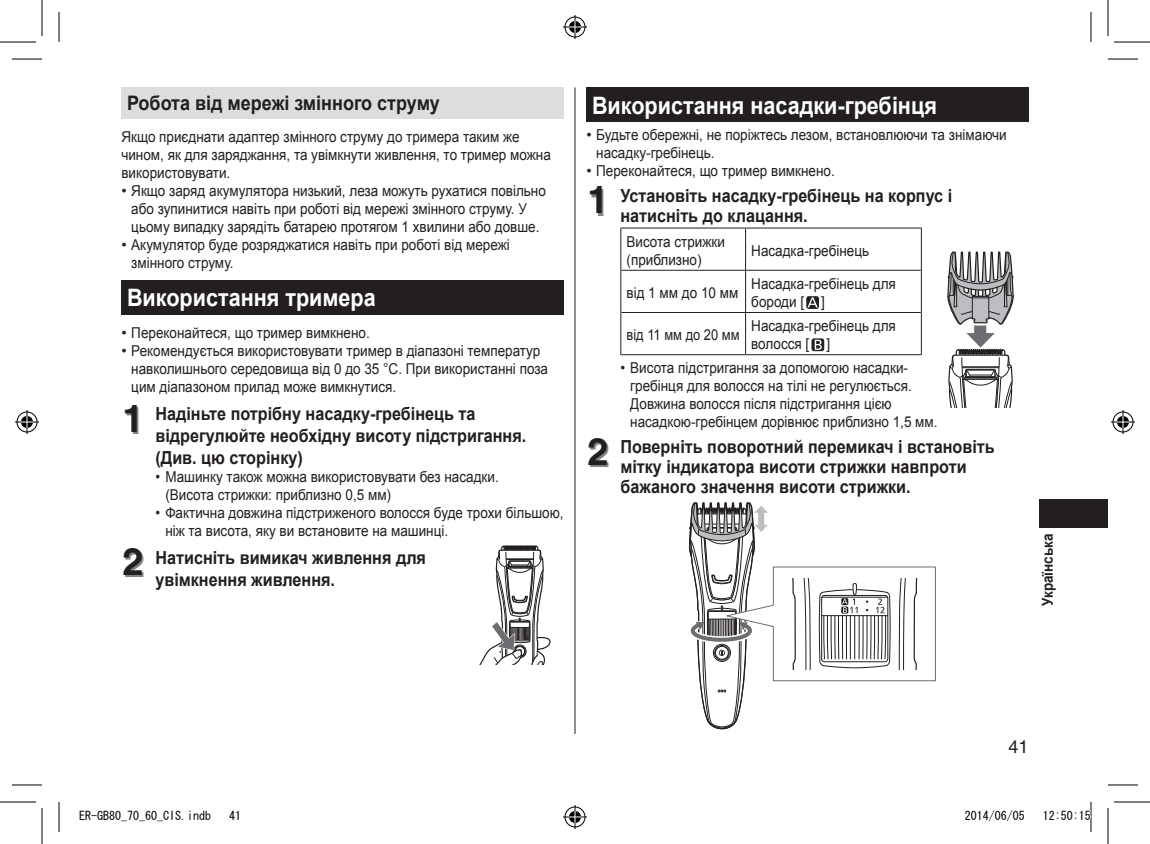
<style>
.page{position:relative;width:1150px;height:844px;background:#fff}
.page>*{position:absolute;margin:0;border:0;box-sizing:border-box;transform-origin:0 0}
.t1{font:700 24px "Arial";color:#fff;scale:.9 1}
.t2{font:700 20px "Arial";color:#231f20;scale:.9 1}
.t3{font:700 18px/22px "Arial";color:#231f20;scale:.9 1}
.t4{font:18px "Helvetica";color:#231f20}
.t5{font:15px/18px "Arial";color:#231f20;scale:.9 1}
.t6{font:15px/18px "Arial";color:#231f20}
.t7{font:15px "Arial";color:#231f20;scale:.86 1}
.t8{font:700 15px "Arial";color:#231f20;scale:.9 1}
.t9{font:12px "MS Gothic";color:#000}
.s1{font-family:"Helvetica";font-size:38px}
</style>
<div class="page">
<div style="left:1040px;top:499px;width:68px;height:29px;background:#231f20"></div>
<hr style="left:575px;top:87px;width:1px;height:647px;background:#231f20">
<div style="left:121px;top:87px;width:443px;height:32px;background:#dcdddf"></div>
<div style="left:121px;top:280px;width:443px;height:34px;background:#231f20"></div>
<svg style="left:480px;top:545px;width:70px;height:119px"></svg>
<div style="left:586px;top:87px;width:442px;height:35px;background:#231f20"></div>
<hr style="left:745px;top:228px;width:1px;height:42px;background:#231f20">
<hr style="left:621px;top:270px;width:124px;height:1px;background:#231f20">
<hr style="left:745px;top:270px;width:176px;height:1px;background:#231f20">
<hr style="left:745px;top:270px;width:1px;height:42px;background:#231f20">
<hr style="left:621px;top:312px;width:124px;height:1px;background:#231f20">
<hr style="left:745px;top:312px;width:176px;height:1px;background:#231f20">
<hr style="left:745px;top:313px;width:1px;height:41px;background:#231f20">
<hr style="left:620px;top:227px;width:125px;height:1px;background:#231f20">
<hr style="left:620px;top:228px;width:1px;height:42px;background:#231f20">
<hr style="left:745px;top:227px;width:177px;height:1px;background:#231f20">
<hr style="left:921px;top:228px;width:1px;height:42px;background:#231f20">
<hr style="left:620px;top:270px;width:1px;height:42px;background:#231f20">
<hr style="left:921px;top:270px;width:1px;height:42px;background:#231f20">
<hr style="left:620px;top:312px;width:1px;height:42px;background:#231f20">
<hr style="left:921px;top:312px;width:1px;height:42px;background:#231f20">
<hr style="left:620px;top:354px;width:125px;height:1px;background:#231f20">
<hr style="left:745px;top:354px;width:177px;height:1px;background:#231f20">
<svg style="left:806px;top:296px;width:13px;height:13px"></svg>
<svg style="left:807px;top:297px;width:11px;height:10px"></svg>
<svg style="left:811px;top:338px;width:13px;height:13px"></svg>
<svg style="left:815px;top:340px;width:7px;height:10px"></svg>
<svg style="left:947px;top:251px;width:67px;height:156px"></svg>
<svg style="left:688px;top:502px;width:248px;height:228px"></svg>
<hr style="left:12px;top:59px;width:30px;height:1px;background:#000">
<hr style="left:1108px;top:59px;width:30px;height:1px;background:#000">
<hr style="left:12px;top:784px;width:30px;height:1px;background:#000">
<hr style="left:1108px;top:784px;width:30px;height:1px;background:#000">
<hr style="left:59px;top:12px;width:1px;height:30px;background:#000">
<hr style="left:59px;top:802px;width:1px;height:30px;background:#000">
<hr style="left:1090px;top:12px;width:1px;height:30px;background:#000">
<hr style="left:1090px;top:802px;width:1px;height:30px;background:#000">
<hr style="left:0;top:42px;width:36px;height:1px;background:#000">
<hr style="left:1114px;top:42px;width:36px;height:1px;background:#000">
<hr style="left:0;top:801px;width:36px;height:1px;background:#000">
<hr style="left:1114px;top:801px;width:36px;height:1px;background:#000">
<hr style="left:42px;top:0;width:1px;height:36px;background:#000">
<hr style="left:42px;top:808px;width:1px;height:36px;background:#000">
<hr style="left:1107px;top:0;width:1px;height:36px;background:#000">
<hr style="left:1107px;top:808px;width:1px;height:36px;background:#000">
<svg style="left:563px;top:15px;width:24px;height:24px"></svg>
<svg style="left:563px;top:805px;width:24px;height:24px"></svg>
<svg style="left:15px;top:410px;width:24px;height:24px"></svg>
<svg style="left:1111px;top:410px;width:24px;height:24px"></svg>
<h2 class="t2" style="left:127px;top:90px;width:349px">Робота від мережі змінного струму</h2>
<p class="t5" style="left:121px;top:128px;width:479px">Якщо приєднати адаптер змінного струму до тримера таким же чином, як для заряджання, та увімкнути живлення, то тример можна використовувати.</p>
<p class="t6" style="left:131px;top:182px;width:416px;text-indent:-10px">• Якщо заряд акумулятора низький, леза можуть рухатися повільно або зупинитися навіть при роботі від мережі змінного струму. У цьому випадку зарядіть батарею протягом 1 хвилини або довше.</p>
<p class="t6" style="left:131px;top:236px;width:380px;text-indent:-10px">• Акумулятор буде розряджатися навіть при роботі від мережі змінного струму.</p>
<h1 class="t1" style="left:127px;top:282px;width:278px">Використання тримера</h1>
<p class="t6" style="left:121px;top:324px;width:250px">• Переконайтеся, що тример вимкнено.</p>
<p class="t6" style="left:131px;top:342px;width:418px;text-indent:-10px">• Рекомендується використовувати тример в діапазоні температур навколишнього середовища від 0 до 35 °C. При використанні поза цим діапазоном прилад може вимкнутися.</p>
<p class="t3" style="left:155px;top:403px;width:410px;text-indent:-33px"><span class="s1">1</span> Надіньте потрібну насадку-гребінець та відрегулюйте необхідну висоту підстригання. (Див. цю сторінку)</p>
<p class="t5" style="left:165px;top:468px;width:372px;text-indent:-10px">• Машинку також можна використовувати без насадки. (Висота стрижки: приблизно 0,5 мм)</p>
<p class="t5" style="left:165px;top:504px;width:444px;text-indent:-10px">• Фактична довжина підстриженого волосся буде трохи більшою, ніж та висота, яку ви встановите на машинці.</p>
<p class="t3" style="left:155px;top:547px;width:302px;text-indent:-33px"><span class="s1">2</span> Натисніть вимикач живлення для увімкнення живлення.</p>
<h1 class="t1" style="left:592px;top:89px;width:385px">Використання насадки-гребінця</h1>
<p class="t6" style="left:596px;top:126px;width:412px;text-indent:-10px">• Будьте обережні, не поріжтесь лезом, встановлюючи та знімаючи насадку-гребінець.</p>
<p class="t6" style="left:586px;top:162px;width:250px">• Переконайтеся, що тример вимкнено.</p>
<p class="t3" style="left:620px;top:186px;width:370px;line-height:20px;text-indent:-33px"><span class="s1">1</span> Установіть насадку-гребінець на корпус і натисніть до клацання.</p>
<p class="t5" style="left:626px;top:232px;width:111px">Висота стрижки (приблизно)</p>
<p class="t5" style="left:751px;top:241px;width:132px">Насадка-гребінець</p>
<p class="t5" style="left:626px;top:284px;width:126px">від 1 мм до 10 мм</p>
<p class="t5" style="left:751px;top:275px;width:162px">Насадка-гребінець для бороди [ ]</p>
<p class="t7" style="left:626px;top:325px;width:133px">від 11 мм до 20 мм</p>
<p class="t5" style="left:751px;top:317px;width:162px">Насадка-гребінець для волосся [ ]</p>
<p class="t5" style="left:630px;top:359px;width:343px;text-indent:-10px">• Висота підстригання за допомогою насадки&shy;гребінця для волосся на тілі не регулюється.<br>Довжина волосся після підстригання цією насадкою-гребінцем дорівнює приблизно 1,5 мм.</p>
<p class="t3" style="left:620px;top:437px;width:417px;line-height:20px;text-indent:-33px"><span class="s1">2</span> Поверніть поворотний перемикач і встановіть мітку індикатора висоти стрижки навпроти бажаного значення висоти стрижки.</p>
<p class="t8" style="left:1038px;top:606px;width:82px;rotate:-90deg">Українська</p>
<p class="t4" style="left:1008px;top:736px;width:22px">41</p>
<p class="t9" style="left:79px;top:809px;width:134px">ER-GB80_70_60_CIS.indb</p>
<p class="t9" style="left:229px;top:809px;width:13px">41</p>
<p class="t9" style="left:965px;top:809px;width:61px">2014/06/05</p>
<p class="t9" style="left:1043px;top:809px;width:49px">12:50:15</p>
</div>
